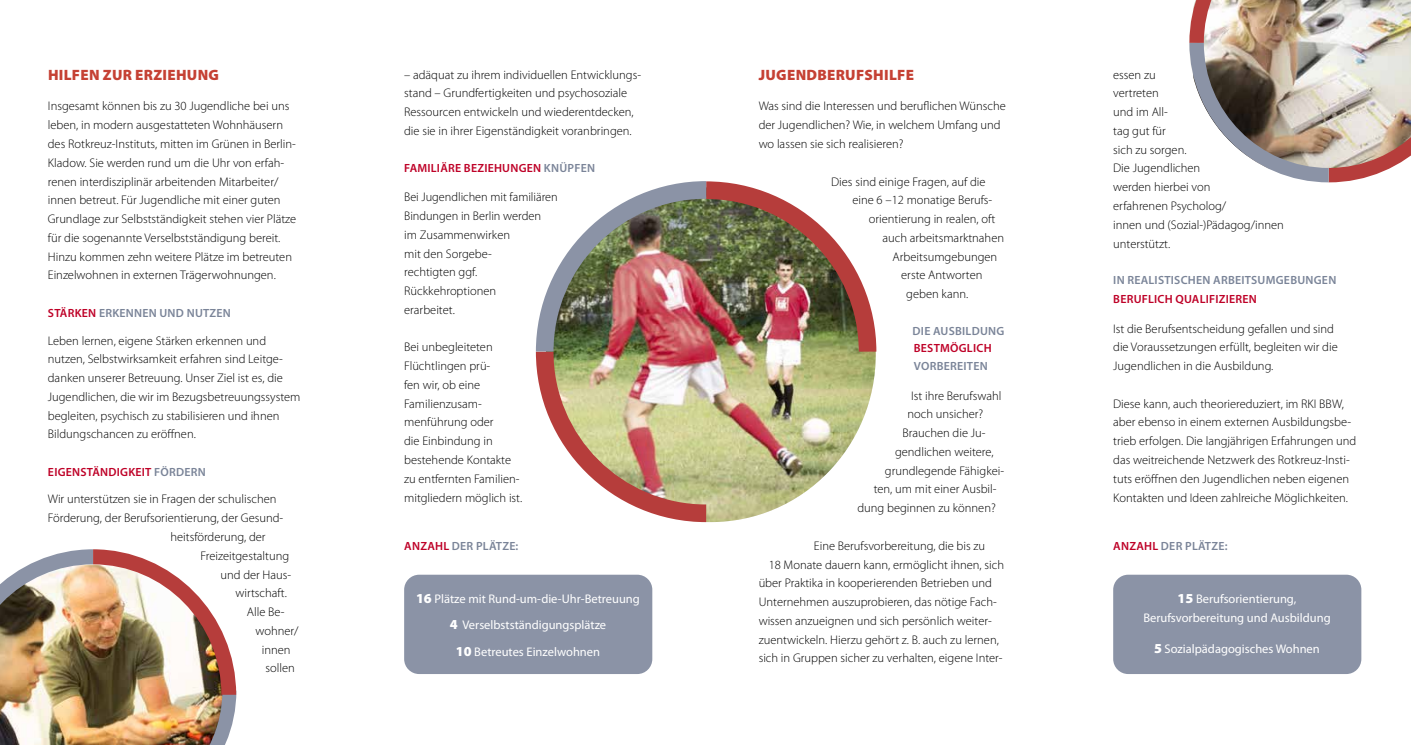
<style>
.page{position:relative;width:1411px;height:745px;background:#fff}
.page>*{position:absolute;margin:0;border:0;box-sizing:border-box;transform-origin:0 0}
.t1{font:900 15px "Myriad Pro";letter-spacing:.02em;color:#c54134}
.t2{font:300 12.5px/18.8px "Myriad Pro";color:#000}
.t3{font:12.5px/26.2px "Myriad Pro";color:#fff;text-align:center}
.t4{font:600 11.88px "Myriad Pro";letter-spacing:.02em;color:#7a8498}
.t5{font:600 11.88px "Myriad Pro";letter-spacing:.02em;color:#be0027}
.s1{color:#be0027}
.s2{color:#7a8498}
.s3{font-weight:900;font-size:13.75px}
</style>
<div class="page">
<img style="left:0;top:549px;width:236px;height:195px">
<div style="left:404px;top:574px;width:248px;height:99px;background:#8b93a6;border-radius:15px"></div>
<div style="left:1113px;top:574px;width:248px;height:99px;background:#8b93a6;border-radius:15px"></div>
<img style="left:536px;top:181px;width:340px;height:340px">
<img style="left:1189px;top:0;width:221px;height:182px">
<p class="t1" style="left:48px;top:65px;width:172px">HILFEN ZUR ERZIEHUNG</p>
<p class="t2" style="left:48px;top:97px;width:250px">Insgesamt können bis zu 30 Jugendliche bei uns leben, in modern ausgestatteten Wohnhäusern des Rotkreuz-Instituts, mitten im Grünen in Berlin-Kladow. Sie werden rund um die Uhr von erfah&shy;renen interdisziplinär arbeitenden Mitarbeiter/ innen betreut. Für Jugendliche mit einer guten Grundlage zur Selbstständigkeit stehen vier Plätze für die sogenannte Verselbstständigung bereit.<br>Hinzu kommen zehn weitere Plätze im betreuten Einzelwohnen in externen Trägerwohnungen.</p>
<p class="t4" style="left:48px;top:305px;width:184px"><span class="s1">STÄRKEN</span> ERKENNEN UND NUTZEN</p>
<p class="t2" style="left:48px;top:331px;width:254px">Leben lernen, eigene Stärken erkennen und nutzen, Selbstwirksamkeit erfahren sind Leitge&shy;danken unserer Betreuung. Unser Ziel ist es, die Jugendlichen, die wir im Bezugsbetreuungssystem begleiten, psychisch zu stabilisieren und ihnen Bildungschancen zu eröffnen.</p>
<p class="t5" style="left:48px;top:464px;width:159px">EIGENSTÄNDIGKEIT <span class="s2">FÖRDERN</span></p>
<p class="t2" style="left:48px;top:490px;width:230px">Wir unterstützen sie in Fragen der schulischen</p>
<p class="t2" style="left:48px;top:508px;width:237px">Förderung, der Berufsorientierung, der Gesund-</p>
<p class="t2" style="left:170px;top:527px;width:97px">heitsförderung, der</p>
<p class="t2" style="left:200px;top:546px;width:90px">Freizeitgestaltung</p>
<p class="t2" style="left:220px;top:565px;width:72px">und der Haus-</p>
<p class="t2" style="left:235px;top:583px;width:53px">wirtschaft.</p>
<p class="t2" style="left:247px;top:602px;width:39px">Alle Be-</p>
<p class="t2" style="left:255px;top:621px;width:45px">wohner/</p>
<p class="t2" style="left:262px;top:640px;width:30px">innen</p>
<p class="t2" style="left:265px;top:658px;width:31px">sollen</p>
<p class="t2" style="left:404px;top:65px;width:238px">– adäquat zu ihrem individuellen Entwicklungs&shy;stand – Grundfertigkeiten und psychosoziale Ressourcen entwickeln und wiederentdecken, die sie in ihrer Eigenständigkeit voranbringen.</p>
<p class="t5" style="left:404px;top:161px;width:192px">FAMILIÄRE BEZIEHUNGEN <span class="s2">KNÜPFEN</span></p>
<p class="t2" style="left:404px;top:188px;width:155px">Bei Jugendlichen mit familiären<br>Bindungen in Berlin werden<br>im Zusammenwirken<br>mit den Sorgebe-<br>rechtigten ggf.<br>Rückkehroptionen<br>erarbeitet.</p>
<p class="t2" style="left:404px;top:338px;width:120px">Bei unbegleiteten<br>Flüchtlingen prü-<br>fen wir, ob eine<br>Familienzusam&shy;menführung oder<br>die Einbindung in bestehende Kontakte zu entfernten Familien&shy;mitgliedern möglich ist.</p>
<p class="t4" style="left:404px;top:538px;width:116px"><span class="s1">ANZAHL</span> DER PLÄTZE:</p>
<p class="t3" style="left:416px;top:585px;width:225px"><span class="s3">16</span> Plätze mit Rund-um-die-Uhr-Betreuung<br><span class="s3">4</span> Verselbstständigungsplätze<br><span class="s3">10</span> Betreutes Einzelwohnen</p>
<p class="t1" style="left:758px;top:65px;width:157px">JUGENDBERUFSHILFE</p>
<p class="t2" style="left:758px;top:97px;width:249px">Was sind die Interessen und beruflichen Wünsche der Jugendlichen? Wie, in welchem Umfang und wo lassen sie sich realisieren?</p>
<p class="t2" style="left:831px;top:172px;width:156px">Dies sind einige Fragen, auf die</p>
<p class="t2" style="left:852px;top:191px;width:141px">eine 6 –12 monatige Berufs-</p>
<p class="t2" style="left:868px;top:210px;width:128px">orientierung in realen, oft</p>
<p class="t2" style="left:882px;top:228px;width:123px">auch arbeitsmarktnahen</p>
<p class="t2" style="left:892px;top:247px;width:106px">Arbeitsumgebungen</p>
<p class="t2" style="left:901px;top:266px;width:83px">erste Antworten</p>
<p class="t2" style="left:906px;top:285px;width:64px">geben kann.</p>
<p class="t4" style="left:912px;top:323px;width:93px">DIE AUSBILDUNG</p>
<p class="t5" style="left:913px;top:340px;width:79px">BESTMÖGLICH</p>
<p class="t4" style="left:913px;top:358px;width:75px">VORBEREITEN</p>
<p class="t2" style="left:911px;top:386px;width:92px">Ist ihre Berufswahl</p>
<p class="t2" style="left:907px;top:405px;width:77px">noch unsicher?</p>
<p class="t2" style="left:902px;top:423px;width:84px">Brauchen die Ju-</p>
<p class="t2" style="left:895px;top:442px;width:100px">gendlichen weitere,</p>
<p class="t2" style="left:885px;top:461px;width:121px">grundlegende Fähigkei-</p>
<p class="t2" style="left:873px;top:480px;width:124px">ten, um mit einer Ausbil-</p>
<p class="t2" style="left:857px;top:498px;width:140px">dung beginnen zu können?</p>
<p class="t2" style="left:814px;top:536px;width:173px">Eine Berufsvorbereitung, die bis zu</p>
<p class="t2" style="left:768px;top:555px;width:237px">18 Monate dauern kann, ermöglicht ihnen, sich</p>
<p class="t2" style="left:758px;top:573px;width:235px">über Praktika in kooperierenden Betrieben und</p>
<p class="t2" style="left:758px;top:592px;width:240px">Unternehmen auszuprobieren, das nötige Fach-</p>
<p class="t2" style="left:758px;top:611px;width:234px">wissen anzueignen und sich persönlich weiter-</p>
<p class="t2" style="left:758px;top:630px;width:242px">zuentwickeln. Hierzu gehört z. B. auch zu lernen,</p>
<p class="t2" style="left:758px;top:648px;width:245px">sich in Gruppen sicher zu verhalten, eigene Inter-</p>
<p class="t2" style="left:1113px;top:65px;width:172px">essen zu<br>vertreten<br>und im All-<br>tag gut für<br>sich zu sorgen.<br>Die Jugendlichen<br>werden hierbei von<br>erfahrenen Psycholog/<br>innen und (Sozial-)Pädagog/innen unterstützt.</p>
<p class="t4" style="left:1113px;top:272px;width:224px">IN REALISTISCHEN ARBEITSUMGEBUNGEN</p>
<p class="t5" style="left:1113px;top:291px;width:145px">BERUFLICH QUALIFIZIEREN</p>
<p class="t2" style="left:1113px;top:319px;width:226px">Ist die Berufsentscheidung gefallen und sind die Voraussetzungen erfüllt, begleiten wir die<br>Jugendlichen in die Ausbildung.</p>
<p class="t2" style="left:1113px;top:394px;width:245px">Diese kann, auch theoriereduziert, im RKI BBW, aber ebenso in einem externen Ausbildungsbe&shy;trieb erfolgen. Die langjährigen Erfahrungen und das weitreichende Netzwerk des Rotkreuz-Insti&shy;tuts eröffnen den Jugendlichen neben eigenen Kontakten und Ideen zahlreiche Möglichkeiten.</p>
<p class="t4" style="left:1113px;top:538px;width:116px"><span class="s1">ANZAHL</span> DER PLÄTZE:</p>
<p class="t3" style="left:1143px;top:588px;width:189px;line-height:18.8px"><span class="s3">15</span> Berufsorientierung,<br>Berufsvorbereitung und Ausbildung</p>
<p class="t3" style="left:1154px;top:635px;width:167px"><span class="s3">5</span> Sozialpädagogisches Wohnen</p>
</div>
